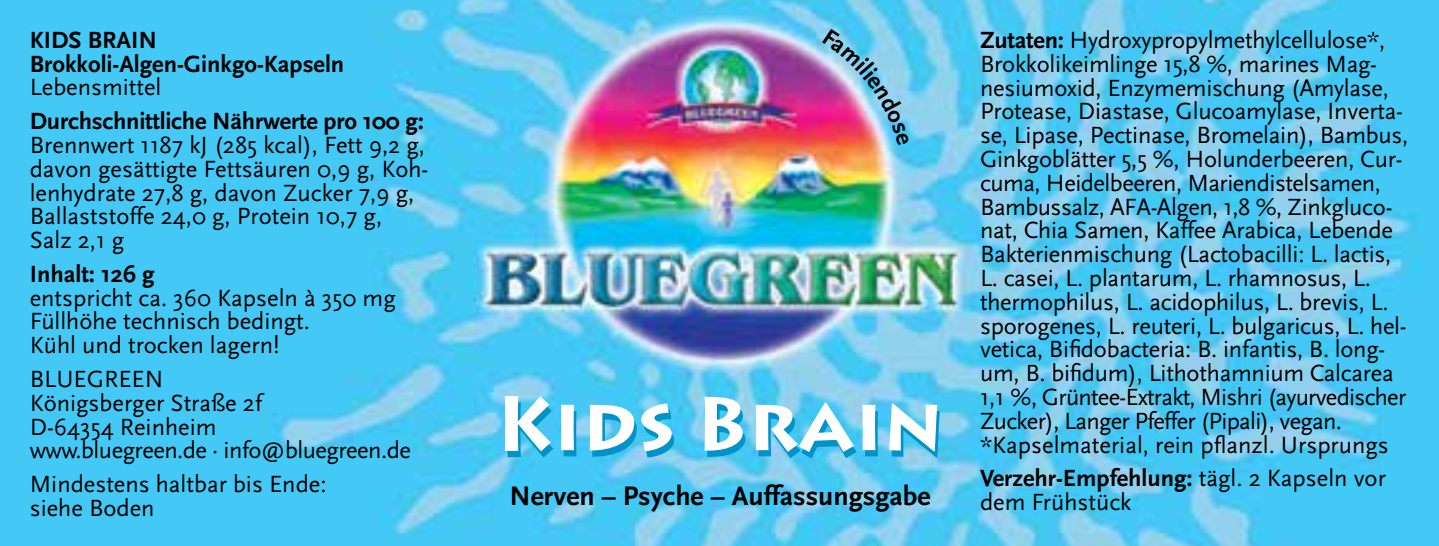
<style>
.page{position:relative;width:1439px;height:546px;background:#fff}
.page>*{position:absolute;margin:0;border:0;box-sizing:border-box;transform-origin:0 0}
.t1{font:700 75.6px "Lithos Pro";color:#fff}
.t2{font:700 28px "Scala Sans";color:#000}
.t3{font:24.5px/23.8px "Scala Sans";letter-spacing:-.01em;color:#000}
.t4{font:700 24.5px/23.8px "Scala Sans";color:#000}
.s1{font-weight:700}
</style>
<div class="page">
<img style="left:0;top:0;width:1439px;height:546px">
<img style="left:822px;top:28px;width:87px;height:117px">
<p class="t4" style="left:30px;top:29px;width:316px">KIDS BRAIN<br>Brokkoli-Algen-Ginkgo-Kapseln</p>
<p class="t3" style="left:30px;top:76px;width:133px">Lebensmittel</p>
<p class="t4" style="left:30px;top:110px;width:395px">Durchschnittliche Nährwerte pro 100 g:</p>
<p class="t3" style="left:30px;top:133px;width:400px">Brennwert 1187 kJ (285 kcal), Fett 9,2 g, davon gesättigte Fettsäuren 0,9 g, Koh&shy;lenhydrate 27,8 g, davon Zucker 7,9 g, Ballaststoffe 24,0 g, Protein 10,7 g, Salz 2,1 g</p>
<p class="t4" style="left:30px;top:262px;width:126px">Inhalt: 126 g</p>
<p class="t3" style="left:30px;top:286px;width:367px">entspricht ca. 360 Kapseln à 350 mg<br>Füllhöhe technisch bedingt.<br>Kühl und trocken lagern!</p>
<p class="t3" style="left:30px;top:367px;width:383px">Bluegreen<br>Königsberger Straße 2f<br>D-64354 Reinheim<br>www.bluegreen.de · info@bluegreen.de</p>
<p class="t3" style="left:30px;top:472px;width:298px">Mindestens haltbar bis Ende: siehe Boden</p>
<p class="t2" style="left:509px;top:480px;width:422px">Nerven – Psyche – Auffassungsgabe</p>
<h1 class="t1" style="left:496px;top:378px;width:448px">Kids Brain</h1>
<p class="t3" style="left:980px;top:29px;width:430px"><span class="s1">Zutaten:</span> Hydroxypropylmethylcellulose*, Brokkolikeimlinge 15,8 %, marines Mag&shy;nesiumoxid, Enzymemischung (Amylase, Protease, Diastase, Glucoamylase, Inverta&shy;se, Lipase, Pectinase, Bromelain), Bambus, Ginkgoblätter 5,5 %, Holunderbeeren, Cur&shy;cuma, Heidelbeeren, Mariendistelsamen, Bambussalz, AFA-Algen, 1,8 %, Zinkgluco&shy;nat, Chia Samen, Kaffee Arabica, Lebende Bakterienmischung (Lactobacilli: L. lactis, L. casei, L. plantarum, L. rhamnosus, L. thermophilus, L. acidophilus, L. brevis, L. sporogenes, L. reuteri, L. bulgaricus, L. hel&shy;vetica, Bifidobacteria: B. infantis, B. long&shy;um, B. bifidum), Lithothamnium Calcarea 1,1 %, Grüntee-Extrakt, Mishri (ayurvedischer Zucker), Langer Pfeffer (Pipali), vegan. *Kapselmaterial, rein pflanzl. U rsprungs</p>
<p class="t3" style="left:980px;top:467px;width:407px"><span class="s1">Verzehr-Empfehlung:</span> tägl. 2 Kapseln vor dem Frühstück</p>
</div>
